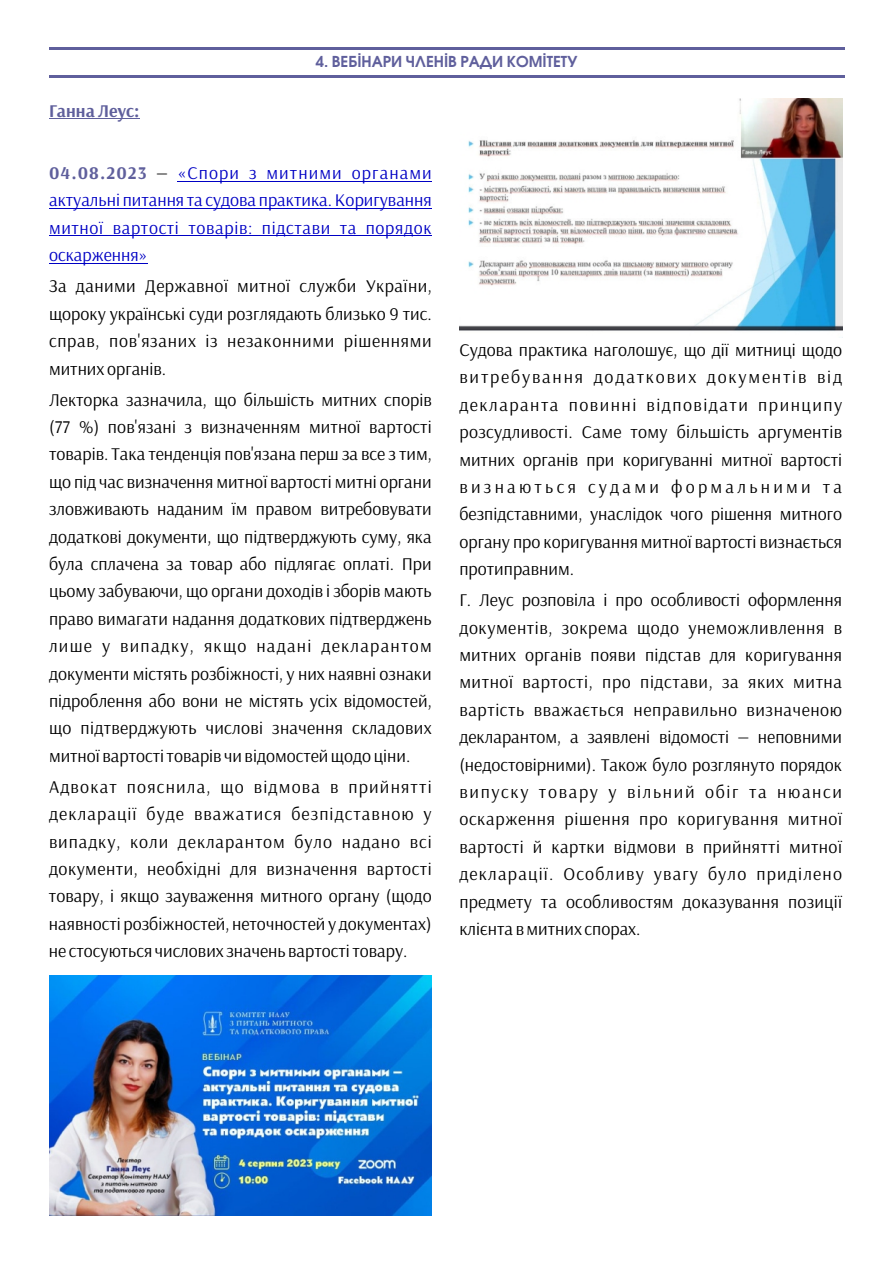
<style>
.page{position:relative;width:893px;height:1263px;background:#fff}
.page>*{position:absolute;margin:0;border:0;box-sizing:border-box;transform-origin:0 0}
.t1{font:18px/27.5px "Arsenal";color:#000;text-align:justify}
.t2{font:18px/27.5px "Arsenal";letter-spacing:.035em;color:#0000c4;text-align:justify}
.t3{font:700 18px "Arsenal";color:#5f5f9c}
.t4{font:600 15px "Avant Garde Gothic C";color:#5f5f9c}
.s1{font-weight:700;color:#5f5f9c}
.s2{color:#000}
</style>
<div class="page">
<hr style="left:49px;top:47px;width:795px;height:3px;background:#5f5f9c">
<hr style="left:49px;top:75px;width:795px;height:2px;background:#5f5f9c">
<hr style="left:49px;top:118px;width:91px;height:1px;background:#5f5f9c">
<hr style="left:178px;top:181px;width:254px;height:1px;background:#0000c4">
<hr style="left:49px;top:208px;width:383px;height:1px;background:#0000c4">
<hr style="left:49px;top:235px;width:383px;height:1px;background:#0000c4">
<hr style="left:49px;top:263px;width:99px;height:1px;background:#0000c4">
<img style="left:49px;top:976px;width:383px;height:239px">
<img style="left:459px;top:98px;width:383px;height:233px">
<p class="t3" style="left:49px;top:99px;width:92px">Ганна Леус:</p>
<p class="t4" style="left:316px;top:55px;width:263px">4. ВЕБІНАРИ ЧЛЕНІВ РАДИ КОМІТЕТУ</p>
<p class="t2" style="left:49px;top:159px;width:384px"><span class="s1">04.08.2023</span> <span class="s2">—</span> «Спори з митними органами актуальні питання та судова практика. Коригування митної вартості товарів: підстави та порядок оскарження»</p>
<p class="t1" style="left:49px;top:272px;width:384px">За даними Державної митної служби України, щороку українські суди розглядають близько 9 тис. справ, пов'язаних із незаконними рішеннями митних органів.</p>
<p class="t1" style="left:49px;top:385px;width:384px">Лекторка зазначила, що більшість митних спорів (77 %) пов'язані з визначенням митної вартості товарів. Така тенденція пов'язана перш за все з тим, що під час визначення митної вартості митні органи зловживають наданим їм правом витребовувати додаткові документи, що підтверджують суму, яка була сплачена за товар або підлягає оплаті. При цьому забуваючи, що органи доходів і зборів мають право вимагати надання додаткових підтверджень лише у випадку, якщо надані декларантом документи містять розбіжності, у них наявні ознаки підроблення або вони не містять усіх відомостей, що підтверджують числові значення складових митної вартості товарів чи відомостей щодо ціни.</p>
<p class="t1" style="left:49px;top:772px;width:384px">Адвокат пояснила, що відмова в прийнятті декларації буде вважатися безпідставною у випадку, коли декларантом було надано всі документи, необхідні для визначення вартості товару, і якщо зауваження митного органу (щодо наявності розбіжностей, неточностей у документах) не стосуються числових значень вартості товару.</p>
<p class="t1" style="left:459px;top:336px;width:384px">Судова практика наголошує, що дії митниці щодо витребування додаткових документів від декларанта повинні відповідати принципу розсудливості. Саме тому більшість аргументів митних органів при коригуванні митної вартості визнаються судами формальними та безпідставними, унаслідок чого рішення митного органу про коригування митної вартості визнається протиправним.</p>
<p class="t1" style="left:459px;top:586px;width:384px">Г. Леус розповіла і про особливості оформлення документів, зокрема щодо унеможливлення в митних органів появи підстав для коригування митної вартості, про підстави, за яких митна вартість вважається неправильно визначеною декларантом, а заявлені відомості — неповними (недостовірними). Також було розглянуто порядок випуску товару у вільний обіг та нюанси оскарження рішення про коригування митної вартості й картки відмови в прийнятті митної декларації. Особливу увагу було приділено предмету та особливостям доказування позиції клієнта в митних спорах.</p>
</div>
